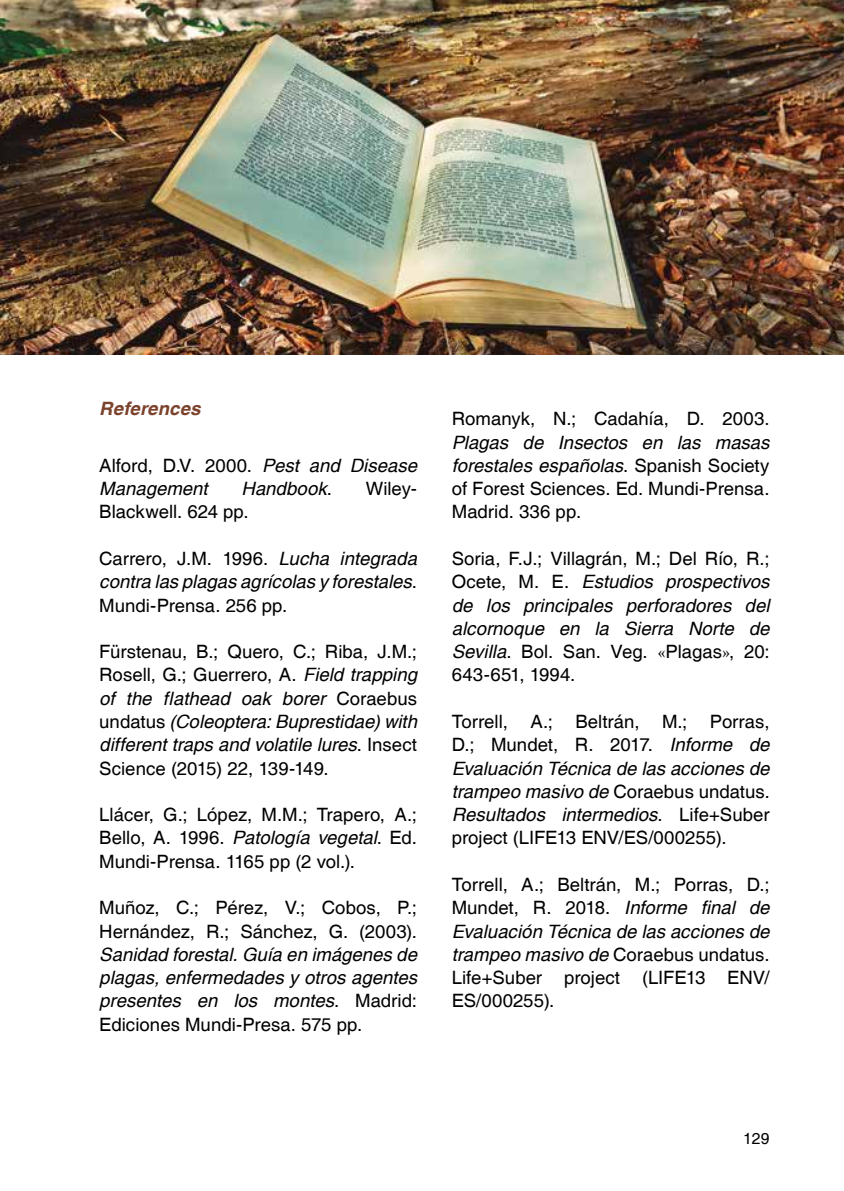
<style>
.page{position:relative;width:844px;height:1191px;background:#fff}
.page>*{position:absolute;margin:0;border:0;box-sizing:border-box;transform-origin:0 0}
.t1{font:18.38px/23.3px "Helvetica";color:#000;text-align:justify}
.t2{font:italic 18.38px/23.3px "Helvetica";color:#000;text-align:justify}
.t3{font:italic 700 18.38px "Helvetica";letter-spacing:.01em;color:#7c432c}
.t4{font:15.75px "Helvetica";color:#000}
.s1{font-style:normal}
.s2{font-style:italic}
.s3{font-family:"Minion Pro";font-style:normal}
</style>
<div class="page">
<img style="left:0;top:0;width:843px;height:355px">
<p class="t3" style="left:99px;top:397px;width:103px">References</p>
<p class="t2" style="left:99px;top:454px;width:319px"><span class="s1">Alford, D.V. 2000.</span> Pest and Disease<br>Management</p>
<p class="t2" style="left:241px;top:478px;width:92px">Handbook<span class="s1">.</span></p>
<p class="t1" style="left:366px;top:477px;width:53px">Wiley-</p>
<p class="t1" style="left:99px;top:501px;width:151px">Blackwell. 624 pp.</p>
<p class="t2" style="left:99px;top:547px;width:319px"><span class="s1">Carrero, J.M. 1996.</span> Lucha integrada contra las plagas agrícolas y forestales<span class="s1">.<br>Mundi-Prensa. 256 pp.</span></p>
<p class="t1" style="left:99px;top:640px;width:319px">Fürstenau, B.; Quero, C.; Riba, J.M.; Rosell, G.; Guerrero, A. <span class="s2">Field trapping of the flathead oak borer</span> Coraebus undatus <span class="s2">(Coleoptera: Buprestidae) with different traps and volatile lures</span>. Insect Science (2015) 22, 139-149.</p>
<p class="t1" style="left:99px;top:803px;width:319px">Llácer, G.; López, M.M.; Trapero, A.; Bello, A. 1996. <span class="s2">Patología vegetal</span>. Ed.<br>Mundi-Prensa. 1165 pp (2 vol.).</p>
<p class="t1" style="left:99px;top:896px;width:319px">Muñoz, C.; Pérez, V.; Cobos, P.;<br>Hernández, R.; Sánchez, G. (2003).</p>
<p class="t2" style="left:99px;top:943px;width:319px">Sanidad forestal. Guía en imágenes de plagas, enfermedades y otros agentes presentes en los montes<span class="s1">. Madrid:<br>Ediciones Mundi-Presa. 575 pp.</span></p>
<p class="t1" style="left:451px;top:408px;width:319px">Romanyk, N.; Cadahía, D. 2003.</p>
<p class="t1" style="left:451px;top:431px;width:319px"><span class="s2">Plagas de Insectos en las masas forestales españolas</span>. Spanish Society of Forest Sciences. Ed. Mundi-Prensa.<br>Madrid. 336 pp.</p>
<p class="t2" style="left:451px;top:547px;width:319px"><span class="s1">Soria, F.J.; Villagrán, M.; Del Río, R.; Ocete, M. E.</span> Estudios prospectivos de los principales perforadores del alcornoque en la Sierra Norte de Sevilla<span class="s1">. Bol. San. Veg.</span> <span class="s3">«</span><span class="s1">Plagas</span><span class="s3">»</span><span class="s1">, 20:<br>643-651, 1994.</span></p>
<p class="t1" style="left:451px;top:710px;width:319px">Torrell, A.; Beltrán, M.; Porras, D.; Mundet, R. 2017. <span class="s2">Informe de Evaluación Técnica de las acciones de trampeo masivo de</span> Coraebus undatus<span class="s2">.<br>Resultados intermedios</span>. Life+Suber project (LIFE13 ENV/ES/000255).</p>
<p class="t1" style="left:451px;top:873px;width:319px">Torrell, A.; Beltrán, M.; Porras, D.; Mundet, R. 2018. <span class="s2">Informe final de Evaluación Técnica de las acciones de trampeo masivo de</span> Coraebus undatus.<br>Life+Suber project (LIFE13 ENV/ ES/000255).</p>
<p class="t4" style="left:743px;top:1129px;width:28px">129</p>
</div>
